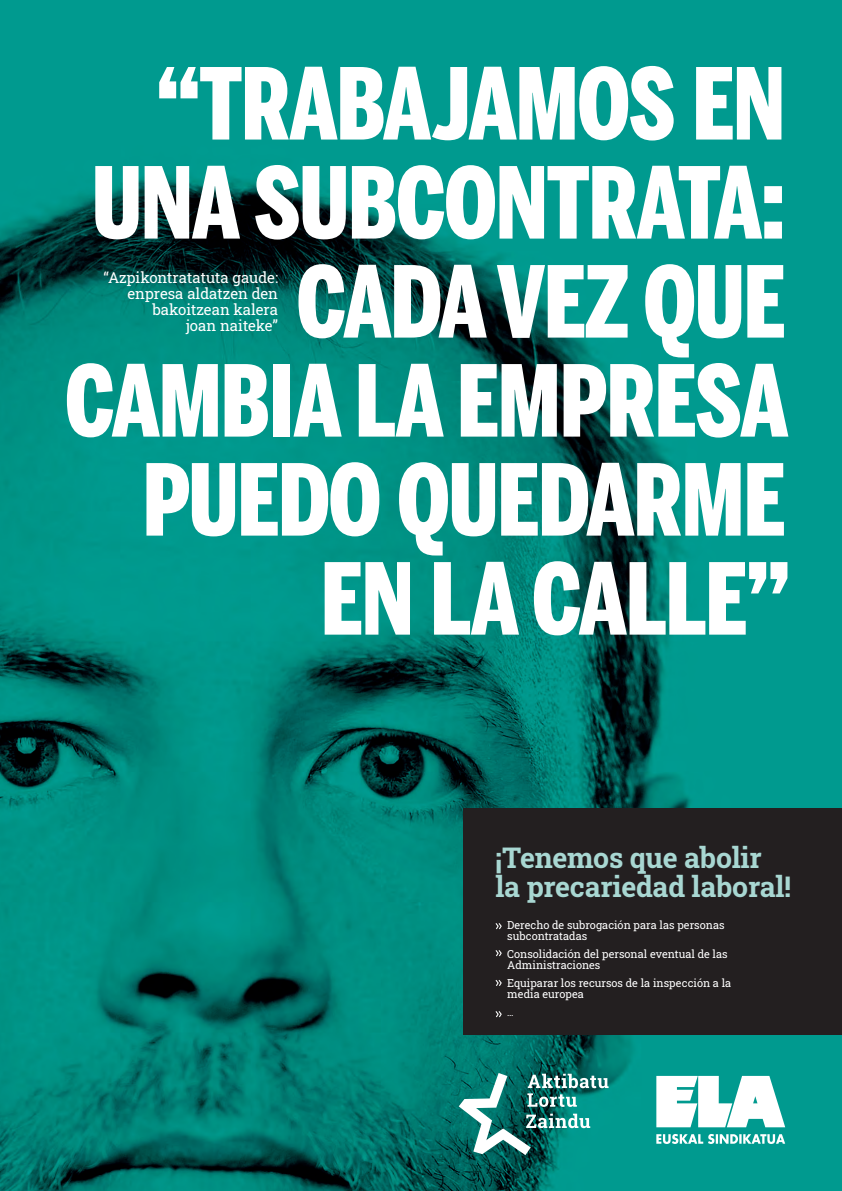
<style>
.page{position:relative;width:842px;height:1191px;background:#fff}
.page>*{position:absolute;margin:0;border:0;box-sizing:border-box;transform-origin:0 0}
.t1{font:900 98px/99px "Benton Sans Comp";letter-spacing:-.01em;color:#fff;text-align:right}
.t2{font:700 28.4px "Roboto Slab";letter-spacing:-.01em;color:#a8d7d2}
.t3{font:15px/16px "Roboto Slab";color:#fff;text-align:right}
.t4{font:11px/11.1px "Roboto Slab";color:#fff}
.t5{font:9.7px "Roboto Slab";color:#fff}
</style>
<div class="page">
<img style="left:0;top:0;width:842px;height:1191px">
<div style="left:463px;top:808px;width:379px;height:227px;background:#231f20"></div>
<svg style="left:656px;top:1134px;width:129px;height:10px"></svg>
<svg style="left:656px;top:1076px;width:129px;height:51px"></svg>
<svg style="left:459px;top:1073px;width:150px;height:82px"></svg>
<svg style="left:495px;top:923px;width:7px;height:6px"></svg>
<svg style="left:495px;top:1011px;width:7px;height:6px"></svg>
<svg style="left:495px;top:950px;width:7px;height:6px"></svg>
<svg style="left:495px;top:980px;width:7px;height:6px"></svg>
<p class="t1" style="left:92px;top:54px;width:695px">“TRABAJAMOS EN<br>UNA SUBCONTRATA:<br>CADA VEZ QUE</p>
<p class="t1" style="left:65px;top:351px;width:724px">CAMBIA LA EMPRESA<br>PUEDO QUEDARME</p>
<p class="t1" style="left:321px;top:549px;width:471px">EN LA CALLE”</p>
<p class="t3" style="left:104px;top:269px;width:176px">“Azpikontratatuta gaude: enpresa aldatzen den bakoitzean kalera<br>joan naiteke”</p>
<p class="t2" style="left:495px;top:838px;width:268px">¡Tenemos que abolir</p>
<p class="t2" style="left:495px;top:867px;width:297px">la precariedad laboral!</p>
<p class="t4" style="left:507px;top:919px;width:219px">Derecho de subrogación para las personas subcontratadas</p>
<p class="t4" style="left:507px;top:948px;width:222px">Consolidación del personal eventual de las<br>Administraciones</p>
<p class="t4" style="left:507px;top:977px;width:226px">Equiparar los recursos de la inspección a la media europea</p>
<p class="t5" style="left:507px;top:1006px;width:8px">…</p>
</div>
